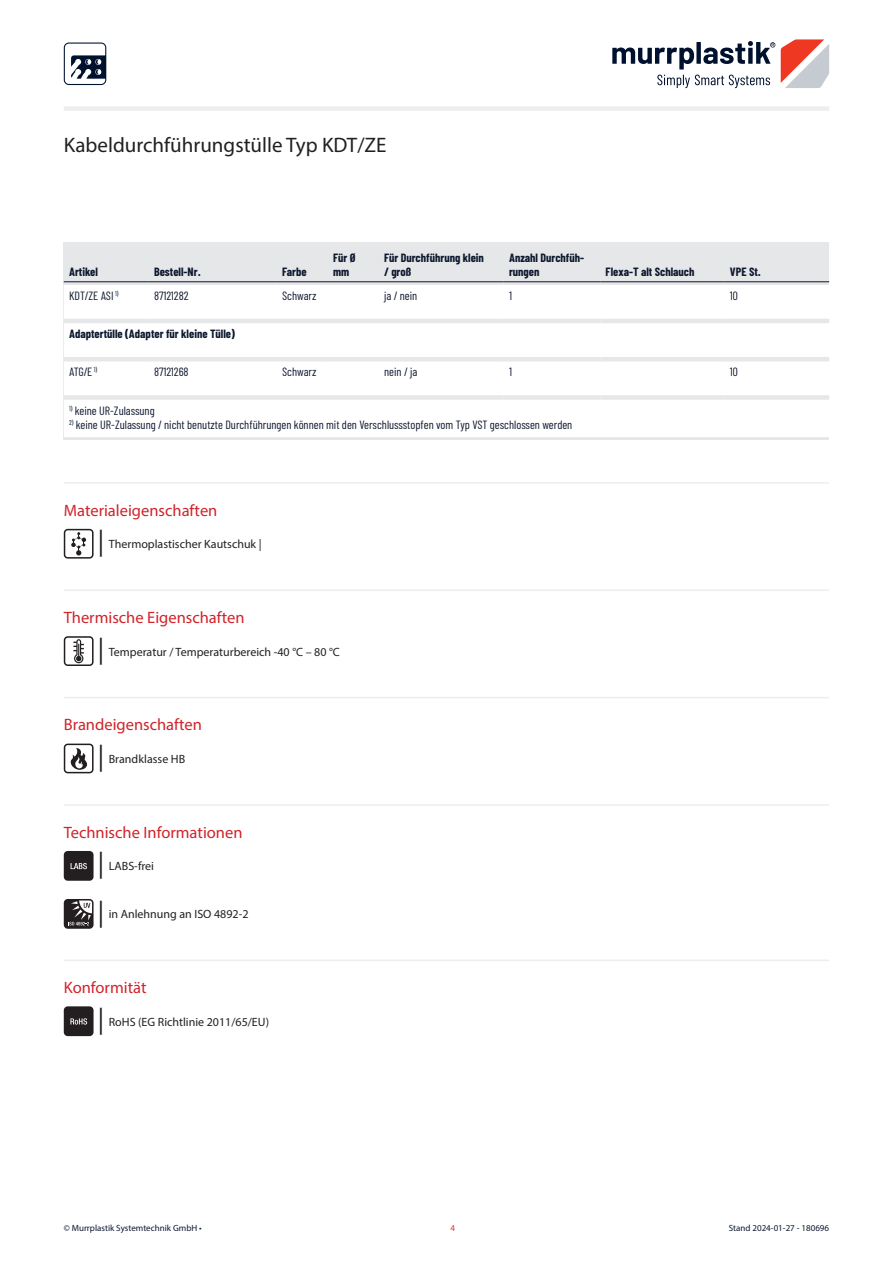
<style>
.page{position:relative;width:893px;height:1263px;background:#fff}
.page>*{position:absolute;margin:0;border:0;box-sizing:border-box;transform-origin:0 0}
.t1{font:27px "Minion Pro";color:#231f20}
.t2{font:21px "Myriad Pro";color:#231f20}
.t3{font:16.5px "Myriad Pro";color:#d1232a}
.t4{font:12px "Barlow Condensed";color:#0d182e}
.t5{font:12px "Myriad Pro";color:#231f20}
.t6{font:700 12px/14.4px "Barlow Condensed";color:#0d182e}
.t7{font:9px "Myriad Pro";color:#0d182e}
.t8{font:9px "Myriad Pro";color:#e62e24}
</style>
<div class="page">
<svg style="left:64px;top:43px;width:42px;height:42px"></svg>
<svg style="left:781px;top:39px;width:48px;height:49px"></svg>
<svg style="left:612px;top:41px;width:163px;height:47px"></svg>
<div style="left:64px;top:106px;width:765px;height:5px;background:#edeeef"></div>
<div style="left:64px;top:242px;width:765px;height:197px;background:#e6e7e9"></div>
<div style="left:64px;top:285px;width:765px;height:152px;background:#fff"></div>
<hr style="left:64px;top:319px;width:85px;height:4px;background:#e6e7e9">
<hr style="left:149px;top:319px;width:128px;height:4px;background:#e6e7e9">
<hr style="left:277px;top:319px;width:51px;height:4px;background:#e6e7e9">
<hr style="left:328px;top:319px;width:51px;height:4px;background:#e6e7e9">
<hr style="left:379px;top:319px;width:125px;height:4px;background:#e6e7e9">
<hr style="left:504px;top:319px;width:96px;height:4px;background:#e6e7e9">
<hr style="left:600px;top:319px;width:125px;height:4px;background:#e6e7e9">
<hr style="left:725px;top:319px;width:104px;height:4px;background:#e6e7e9">
<hr style="left:64px;top:357px;width:85px;height:4px;background:#e6e7e9">
<hr style="left:149px;top:357px;width:128px;height:4px;background:#e6e7e9">
<hr style="left:277px;top:357px;width:51px;height:4px;background:#e6e7e9">
<hr style="left:328px;top:357px;width:51px;height:4px;background:#e6e7e9">
<hr style="left:379px;top:357px;width:125px;height:4px;background:#e6e7e9">
<hr style="left:504px;top:357px;width:96px;height:4px;background:#e6e7e9">
<hr style="left:600px;top:357px;width:125px;height:4px;background:#e6e7e9">
<hr style="left:725px;top:357px;width:104px;height:4px;background:#e6e7e9">
<div style="left:64px;top:395px;width:85px;height:5px;background:#e6e7e9"></div>
<div style="left:149px;top:395px;width:128px;height:5px;background:#e6e7e9"></div>
<div style="left:277px;top:395px;width:51px;height:5px;background:#e6e7e9"></div>
<div style="left:328px;top:395px;width:51px;height:5px;background:#e6e7e9"></div>
<div style="left:379px;top:395px;width:125px;height:5px;background:#e6e7e9"></div>
<div style="left:504px;top:395px;width:96px;height:5px;background:#e6e7e9"></div>
<div style="left:600px;top:395px;width:125px;height:5px;background:#e6e7e9"></div>
<div style="left:725px;top:395px;width:104px;height:5px;background:#e6e7e9"></div>
<hr style="left:64px;top:281px;width:85px;height:1px;background:#0d182e">
<hr style="left:149px;top:281px;width:128px;height:1px;background:#0d182e">
<hr style="left:277px;top:281px;width:51px;height:1px;background:#0d182e">
<hr style="left:328px;top:281px;width:51px;height:1px;background:#0d182e">
<hr style="left:379px;top:281px;width:125px;height:1px;background:#0d182e">
<hr style="left:504px;top:281px;width:96px;height:1px;background:#0d182e">
<hr style="left:600px;top:281px;width:125px;height:1px;background:#0d182e">
<hr style="left:725px;top:281px;width:104px;height:1px;background:#0d182e">
<hr style="left:64px;top:482px;width:765px;height:2px;background:#edeeef">
<svg style="left:64px;top:529px;width:30px;height:30px"></svg>
<div style="left:65px;top:530px;width:27px;height:27px;background:#fff;border-radius:2px"></div>
<svg style="left:71px;top:532px;width:15px;height:23px"></svg>
<hr style="left:64px;top:589px;width:765px;height:2px;background:#edeeef">
<svg style="left:64px;top:636px;width:30px;height:30px"></svg>
<div style="left:65px;top:638px;width:27px;height:26px;background:#fff;border-radius:2px"></div>
<svg style="left:73px;top:639px;width:11px;height:24px"></svg>
<hr style="left:64px;top:697px;width:765px;height:1px;background:#edeeef">
<svg style="left:64px;top:744px;width:30px;height:29px"></svg>
<div style="left:65px;top:745px;width:27px;height:27px;background:#fff;border-radius:2px"></div>
<svg style="left:71px;top:748px;width:16px;height:22px"></svg>
<hr style="left:64px;top:804px;width:765px;height:2px;background:#edeeef">
<div style="left:64px;top:851px;width:30px;height:30px;background:#231f20;border-radius:4px"></div>
<svg style="left:71px;top:863px;width:16px;height:6px"></svg>
<div style="left:64px;top:899px;width:30px;height:30px;background:#231f20;border-radius:4px"></div>
<svg style="left:68px;top:900px;width:24px;height:25px"></svg>
<hr style="left:64px;top:959px;width:765px;height:2px;background:#edeeef">
<div style="left:64px;top:1006px;width:30px;height:30px;background:#231f20;border-radius:4px"></div>
<svg style="left:70px;top:1018px;width:17px;height:6px"></svg>
<h2 class="t2" style="left:64px;top:132px;width:324px">Kabeldurchführungstülle Typ KDT/ZE</h2>
<p class="t6" style="left:69px;top:264px;width:30px">Artikel</p>
<p class="t6" style="left:154px;top:264px;width:48px">Bestell-Nr.</p>
<p class="t6" style="left:282px;top:264px;width:26px">Farbe</p>
<p class="t6" style="left:333px;top:250px;width:24px">Für Ø mm</p>
<p class="t6" style="left:384px;top:250px;width:101px">Für Durchführung klein / groß</p>
<p class="t6" style="left:509px;top:250px;width:77px">Anzahl Durchfüh&shy;rungen</p>
<p class="t6" style="left:606px;top:264px;width:90px">Flexa-T alt Schlauch</p>
<p class="t6" style="left:730px;top:264px;width:33px">VPE St.</p>
<p class="t4" style="left:69px;top:288px;width:51px">KDT/ZE ASI <sup>1)</sup></p>
<p class="t4" style="left:154px;top:288px;width:36px">87121282</p>
<p class="t4" style="left:282px;top:288px;width:36px">Schwarz</p>
<p class="t4" style="left:384px;top:288px;width:35px">ja / nein</p>
<p class="t4" style="left:509px;top:288px;width:4px">1</p>
<p class="t4" style="left:730px;top:288px;width:9px">10</p>
<p class="t6" style="left:69px;top:326px;width:167px">Adaptertülle (Adapter für kleine Tülle)</p>
<p class="t4" style="left:69px;top:365px;width:30px">ATG/E <sup>1)</sup></p>
<p class="t4" style="left:154px;top:365px;width:36px">87121268</p>
<p class="t4" style="left:282px;top:365px;width:36px">Schwarz</p>
<p class="t4" style="left:384px;top:365px;width:35px">nein / ja</p>
<p class="t4" style="left:509px;top:365px;width:4px">1</p>
<p class="t4" style="left:730px;top:365px;width:9px">10</p>
<p class="t4" style="left:69px;top:403px;width:87px"><sup>1)</sup> keine UR-Zulassung</p>
<p class="t4" style="left:69px;top:417px;width:505px"><sup>2)</sup> keine UR-Zulassung / nicht benutzte Durchführungen können mit den Verschlussstopfen vom Typ VST geschlossen werden</p>
<h3 class="t3" style="left:64px;top:500px;width:155px">Materialeigenschaften</h3>
<h1 class="t1" style="left:98px;top:524px;width:9px">|</h1>
<p class="t5" style="left:109px;top:537px;width:154px">Thermoplastischer Kautschuk |</p>
<h3 class="t3" style="left:64px;top:607px;width:182px">Thermische Eigenschaften</h3>
<h1 class="t1" style="left:98px;top:631px;width:9px">|</h1>
<p class="t5" style="left:109px;top:644px;width:232px">Temperatur / Temperaturbereich -40 °C – 80 °C</p>
<h3 class="t3" style="left:64px;top:715px;width:140px">Brandeigenschaften</h3>
<h1 class="t1" style="left:98px;top:738px;width:9px">|</h1>
<p class="t5" style="left:109px;top:751px;width:78px">Brandklasse HB</p>
<h3 class="t3" style="left:64px;top:822px;width:180px">Technische Informationen</h3>
<h1 class="t1" style="left:98px;top:846px;width:9px">|</h1>
<p class="t5" style="left:109px;top:859px;width:47px">LABS-frei</p>
<h1 class="t1" style="left:98px;top:894px;width:9px">|</h1>
<p class="t5" style="left:109px;top:907px;width:141px">in Anlehnung an ISO 4892-2</p>
<h3 class="t3" style="left:64px;top:977px;width:84px">Konformität</h3>
<h1 class="t1" style="left:98px;top:1001px;width:9px">|</h1>
<p class="t5" style="left:109px;top:1014px;width:162px">RoHS (EG Richtlinie 2011/65/EU)</p>
<p class="t7" style="left:64px;top:1223px;width:140px">© Murrplastik Systemtechnik GmbH •</p>
<p class="t8" style="left:451px;top:1223px;width:6px">4</p>
<p class="t7" style="left:729px;top:1223px;width:102px">Stand 2024-01-27 - 180696</p>
</div>
